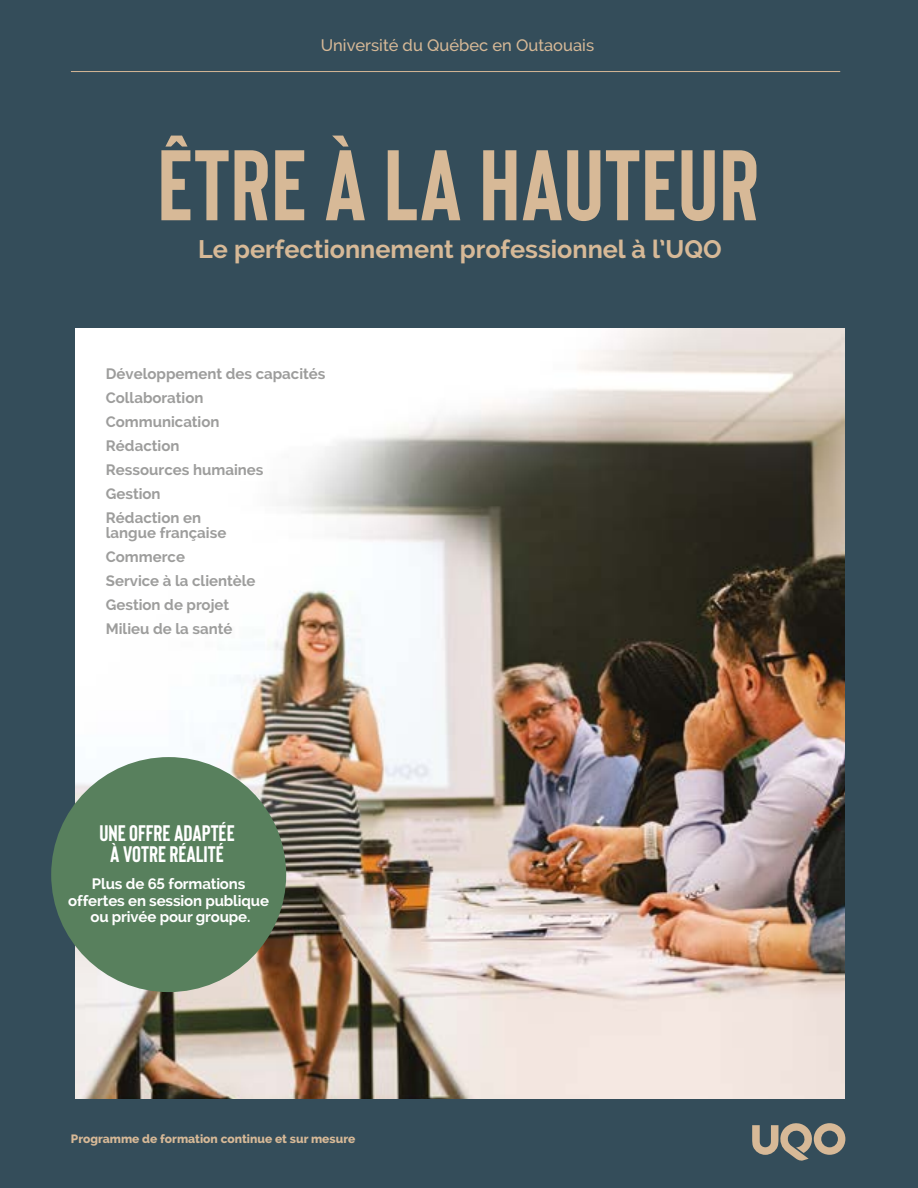
<style>
.page{position:relative;width:918px;height:1188px;background:#344d5a}
.page>*{position:absolute;margin:0;border:0;box-sizing:border-box;transform-origin:0 0}
.t1{font:700 100.05px "Bison";letter-spacing:.01em;color:#d7b997}
.t2{font:700 25.2px "Raleway";color:#d7b997}
.t3{font:700 22.5px/21px "Bison";color:#fff;text-align:center}
.t4{font:500 16.5px "Raleway";color:#d7b997}
.t5{font:700 15px/24px "Raleway";color:#9d9d9c}
.t6{font:700 15px/16.5px "Raleway";letter-spacing:-.01em;color:#fff;text-align:center}
.t7{font:800 12px "Raleway";color:#d7b997}
</style>
<div class="page">
<svg style="left:752px;top:1123px;width:93px;height:38px"></svg>
<hr style="left:71px;top:71px;width:769px;height:1px;background:#d7b997">
<img style="left:75px;top:329px;width:770px;height:770px">
<div style="left:51px;top:757px;width:235px;height:235px;background:#58805d;border-radius:50%"></div>
<p class="t4" style="left:321px;top:36px;width:275px">Université du Québec en Outaouais</p>
<h1 class="t1" style="left:157px;top:122px;width:603px">ÊTRE À LA HAUTEUR</h1>
<h2 class="t2" style="left:198px;top:235px;width:525px">Le perfectionnement professionnel à l’UQO</h2>
<p class="t5" style="left:106px;top:362px;width:221px">Développement des capacités<br>Collaboration<br>Communication<br>Rédaction<br>Ressources humaines<br>Gestion<br>Rédaction en</p>
<p class="t5" style="left:106px;top:521px;width:151px">langue française<br>Commerce<br>Service à la clientèle<br>Gestion de projet<br>Milieu de la santé</p>
<h3 class="t3" style="left:99px;top:822px;width:137px">UNE OFFRE ADAPTÉE<br>À VOTRE RÉALITÉ</h3>
<p class="t6" style="left:68px;top:876px;width:202px">Plus de 65 formations offertes en session publique ou privée pour groupe.</p>
<p class="t7" style="left:71px;top:1132px;width:286px">Programme de formation continue et sur mesure</p>
</div>
